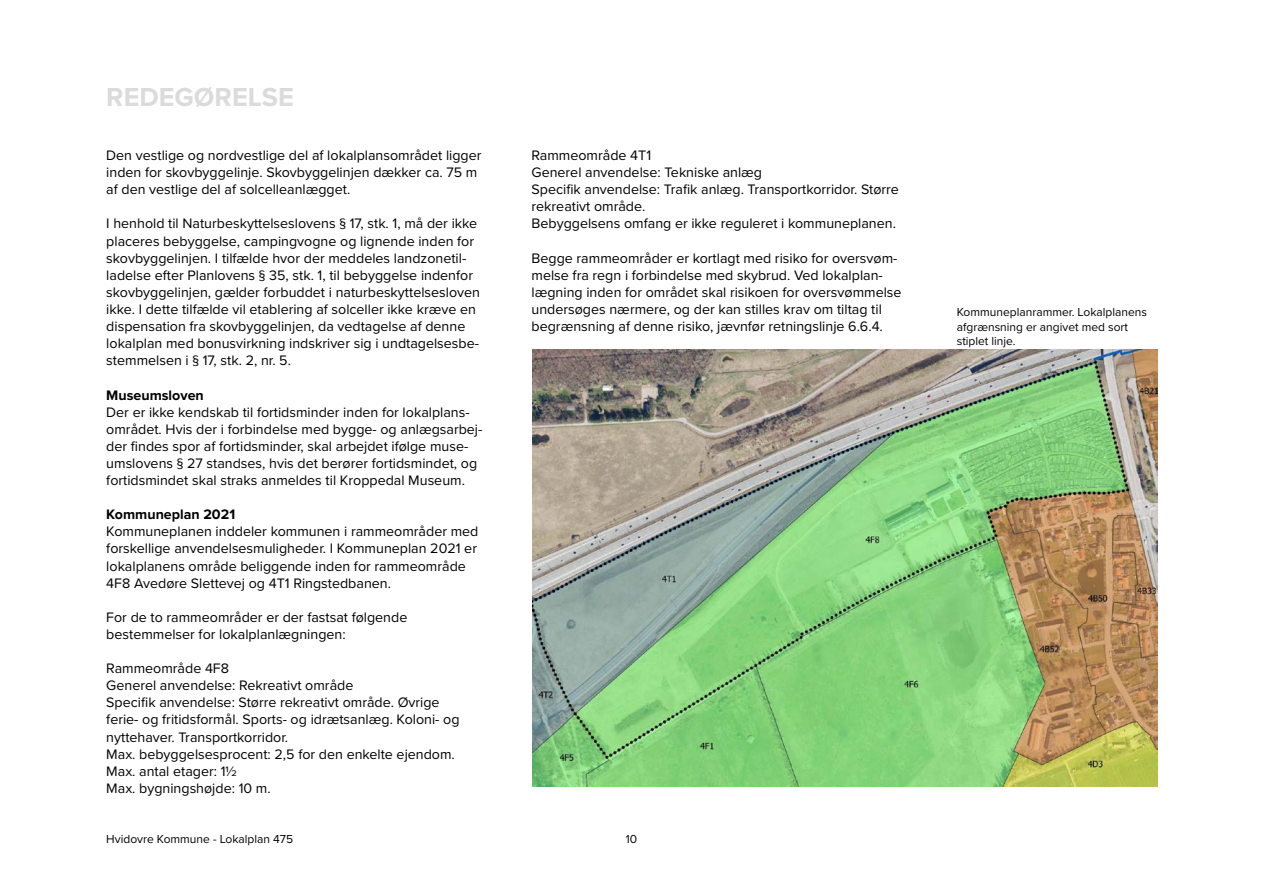
<style>
.page{position:relative;width:1263px;height:893px;background:#fff}
.page>*{position:absolute;margin:0;border:0;box-sizing:border-box;transform-origin:0 0}
.t1{font:700 27px "Proxima Nova";color:#dbdbdb}
.P_Brødtekst{font:14.25px/17.1px "Proxima Nova";color:#000}
.H4_underoverskrift_2{font:700 14.25px "Proxima Nova";color:#000}
.t2{font:12px/14.4px "Proxima Nova";color:#000}
.t3{font:12px "Proxima Nova";color:#020203}
</style>
<div class="page">
<img style="left:532px;top:349px;width:625px;height:438px">
<h1 class="t1" style="left:106px;top:77px;width:189px">REDEGØRELSE</h1>
<p class="P_Brødtekst" style="left:106px;top:146px;width:377px">Den vestlige og nordvestlige del af lokalplansområdet ligger inden for skovbyggelinje. Skovbyggelinjen dækker ca. 75 m af den vestlige del af solcelleanlægget.</p>
<p class="P_Brødtekst" style="left:106px;top:215px;width:375px">I henhold til Naturbeskyttelseslovens § 17, stk. 1, må der ikke placeres bebyggelse, campingvogne og lignende inden for skovbyggelinjen. I tilfælde hvor der meddeles landzonetil&shy;ladelse efter Planlovens § 35, stk. 1, til bebyggelse indenfor skovbyggelinjen, gælder forbuddet i naturbeskyttelsesloven ikke. I dette tilfælde vil etablering af solceller ikke kræve en dispensation fra skovbyggelinjen, da vedtagelse af denne lokalplan med bonusvirkning indskriver sig i undtagelsesbe&shy;stemmelsen i § 17, stk. 2, nr. 5.</p>
<h4 class="H4_underoverskrift_2" style="left:106px;top:384px;width:99px">Museumsloven</h4>
<p class="P_Brødtekst" style="left:106px;top:403px;width:378px">Der er ikke kendskab til fortidsminder inden for lokalplans&shy;området. Hvis der i forbindelse med bygge- og anlægsarbej&shy;der findes spor af fortidsminder, skal arbejdet ifølge muse&shy;umslovens § 27 standses, hvis det berører fortidsmindet, og fortidsmindet skal straks anmeldes til Kroppedal Museum.</p>
<h4 class="H4_underoverskrift_2" style="left:106px;top:504px;width:130px">Kommuneplan 2021</h4>
<p class="P_Brødtekst" style="left:106px;top:522px;width:374px">Kommuneplanen inddeler kommunen i rammeområder med forskellige anvendelsesmuligheder. I Kommuneplan 2021 er lokalplanens område beliggende inden for rammeområde 4F8 Avedøre Slettevej og 4T1 Ringstedbanen.</p>
<p class="P_Brødtekst" style="left:106px;top:608px;width:303px">For de to rammeområder er der fastsat følgende bestemmelser for lokalplanlægningen:</p>
<p class="P_Brødtekst" style="left:106px;top:659px;width:124px">Rammeområde 4F8</p>
<p class="P_Brødtekst" style="left:106px;top:676px;width:249px">Generel anvendelse: Rekreativt område</p>
<p class="P_Brødtekst" style="left:106px;top:693px;width:355px">Specifik anvendelse: Større rekreativt område. Øvrige ferie- og fritidsformål. Sports- og idrætsanlæg. Koloni- og nyttehaver. Transportkorridor.</p>
<p class="P_Brødtekst" style="left:106px;top:745px;width:350px">Max. bebyggelsesprocent: 2,5 for den enkelte ejendom.</p>
<p class="P_Brødtekst" style="left:106px;top:762px;width:132px">Max. antal etager: 1½</p>
<p class="P_Brødtekst" style="left:106px;top:779px;width:166px">Max. bygningshøjde: 10 m.</p>
<p class="P_Brødtekst" style="left:531px;top:146px;width:121px">Rammeområde 4T1</p>
<p class="P_Brødtekst" style="left:531px;top:163px;width:232px">Generel anvendelse: Tekniske anlæg</p>
<p class="P_Brødtekst" style="left:531px;top:180px;width:369px">Specifik anvendelse: Trafik anlæg. Transportkorridor. Større rekreativt område.</p>
<p class="P_Brødtekst" style="left:531px;top:215px;width:366px">Bebyggelsens omfang er ikke reguleret i kommuneplanen.</p>
<p class="P_Brødtekst" style="left:531px;top:249px;width:372px">Begge rammeområder er kortlagt med risiko for oversvøm&shy;melse fra regn i forbindelse med skybrud. Ved lokalplan&shy;lægning inden for området skal risikoen for oversvømmelse undersøges nærmere, og der kan stilles krav om tiltag til begrænsning af denne risiko, jævnfør retningslinje 6.6.4.</p>
<p class="t2" style="left:106px;top:831px;width:188px">Hvidovre Kommune - Lokalplan 475</p>
<p class="t3" style="left:626px;top:830px;width:13px">10</p>
<p class="t2" style="left:957px;top:305px;width:192px">Kommuneplanrammer. Lokalplanens afgrænsning er angivet med sort stiplet linje.</p>
</div>
